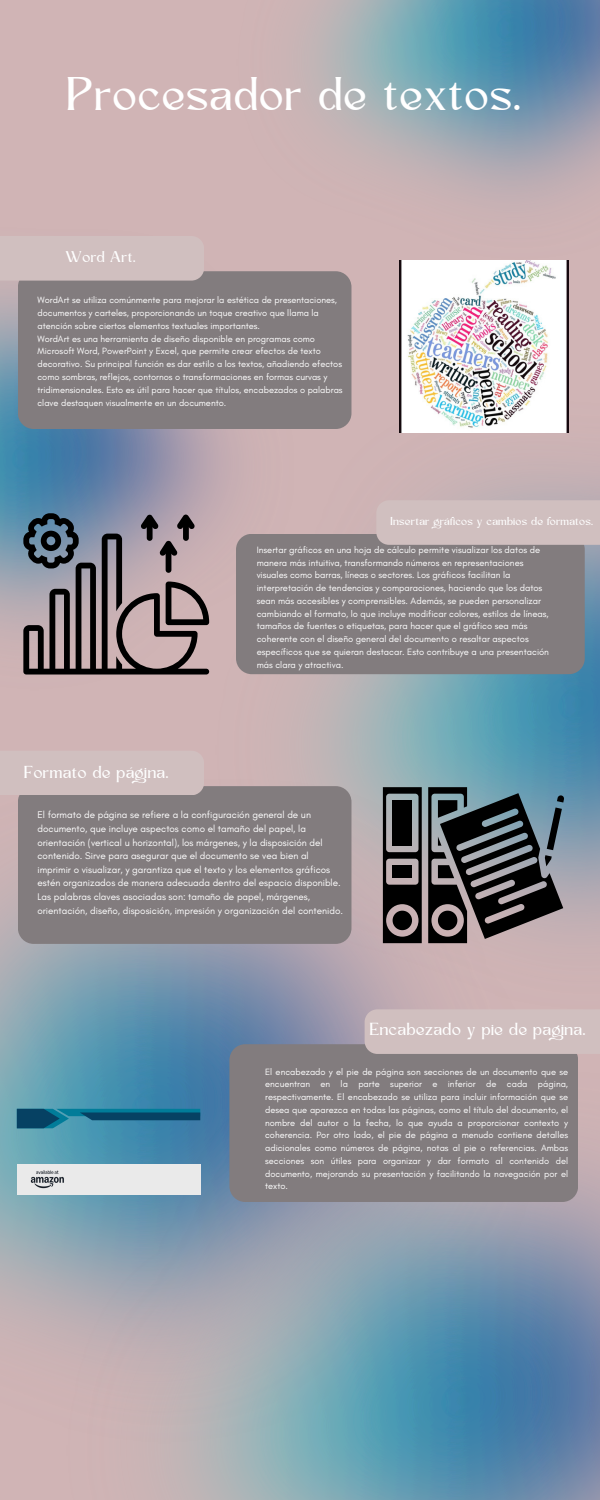
<style>
.page{position:relative;width:600px;height:1500px;background:#d0b4b5}
.page>*{position:absolute;margin:0;border:0;box-sizing:border-box;transform-origin:0 0}
.t1{font:44px "Kingred Serif";color:#fff}
.t2{font:16.3px "Kingred Serif";color:#fff}
.t3{font:16.2px "Kingred Serif";color:#fff}
.t4{font:14.5px "Kingred Serif";color:#fff}
.t5{font:10.7px "Kingred Serif";color:#fff}
.t6{font:9.9px/13.6px "Glacial Indifference";color:#fff}
.t7{font:9.4px/12.8px "Glacial Indifference";color:#fff}
.t8{font:9.3px/12.8px "Glacial Indifference";color:#fff}
</style>
<div class="page">
<img style="left:302px;top:0;width:298px;height:202px">
<img style="left:0;top:281px;width:215px;height:391px">
<img style="left:0;top:796px;width:365px;height:546px">
<img style="left:67px;top:1066px;width:533px;height:434px">
<img style="left:215px;top:398px;width:385px;height:612px">
<div style="left:18px;top:271px;width:333px;height:158px;background:#827c7e;border-radius:16px"></div>
<div style="left:0;top:236px;width:204px;height:45px;background:#d0bfbf"></div>
<div style="left:236px;top:534px;width:349px;height:140px;background:#827c7e;border-radius:16px"></div>
<div style="left:376px;top:500px;width:224px;height:45px;background:#d0bfbf"></div>
<div style="left:18px;top:786px;width:333px;height:158px;background:#827c7e;border-radius:16px"></div>
<div style="left:0;top:751px;width:204px;height:44px;background:#d0bfbf"></div>
<div style="left:229px;top:1044px;width:349px;height:158px;background:#827c7e;border-radius:16px"></div>
<div style="left:365px;top:1009px;width:235px;height:45px;background:#d0bfbf"></div>
<img style="left:400px;top:260px;width:168px;height:173px">
<div style="left:18px;top:1164px;width:182px;height:30px;background:#eaeaea"></div>
<svg style="left:17px;top:1109px;width:183px;height:19px;background:#196788"></svg>
<svg style="left:383px;top:787px;width:39px;height:156px;background:#403d3e"></svg>
<svg style="left:428px;top:787px;width:136px;height:156px;background:#52565b"></svg>
<svg style="left:23px;top:513px;width:186px;height:162px"></svg>
<p class="t1" style="left:68px;top:77px;width:457px">Procesador de textos.</p>
<h4 class="t4" style="left:66px;top:251px;width:72px">Word Art.</h4>
<p class="t8" style="left:38px;top:294px;width:301px">WordArt se utiliza comúnmente para mejorar la estética de presentaciones, documentos y carteles, proporcionando un toque creativo que llama la atención sobre ciertos elementos textuales importantes.</p>
<p class="t8" style="left:38px;top:332px;width:307px">WordArt es una herramienta de diseño disponible en programas como Microsoft Word, PowerPoint y Excel, que permite crear efectos de texto decorativo. Su principal función es dar estilo a los textos, añadiendo efectos como sombras, reflejos, contornos o transformaciones en formas curvas y tridimensionales. Esto es útil para hacer que títulos, encabezados o palabras clave destaquen visualmente en un documento.</p>
<p class="t5" style="left:391px;top:517px;width:204px">Insertar gráficos y cambios de formatos.</p>
<p class="t3" style="left:25px;top:766px;width:146px">Formato de página.</p>
<p class="t7" style="left:257px;top:543px;width:294px">Insertar gráficos en una hoja de cálculo permite visualizar los datos de manera más intuitiva, transformando números en representaciones visuales como barras, líneas o sectores. Los gráficos facilitan la interpretación de tendencias y comparaciones, haciendo que los datos sean más accesibles y comprensibles. Además, se pueden personalizar cambiando el formato, lo que incluye modificar colores, estilos de líneas, tamaños de fuentes o etiquetas, para hacer que el gráfico sea más coherente con el diseño general del documento o resaltar aspectos específicos que se quieran destacar. Esto contribuye a una presentación más clara y atractiva.</p>
<h2 class="t6" style="left:38px;top:808px;width:307px">El formato de página se refiere a la configuración general de un documento, que incluye aspectos como el tamaño del papel, la orientación (vertical u horizontal), los márgenes, y la disposición del contenido. Sirve para asegurar que el documento se vea bien al imprimir o visualizar, y garantiza que el texto y los elementos gráficos estén organizados de manera adecuada dentro del espacio disponible.<br>Las palabras claves asociadas son: tamaño de papel, márgenes, orientación, diseño, disposición, impresión y organización del contenido.</h2>
<p class="t2" style="left:370px;top:1023px;width:218px">Encabezado y pie de pagina.</p>
<h4 class="t8" style="left:265px;top:1065px;width:304px;text-align:justify">El encabezado y el pie de página son secciones de un documento que se encuentran en la parte superior e inferior de cada página, respectivamente. El encabezado se utiliza para incluir información que se desea que aparezca en todas las páginas, como el título del documento, el nombre del autor o la fecha, lo que ayuda a proporcionar contexto y coherencia. Por otro lado, el pie de página a menudo contiene detalles adicionales como números de página, notas al pie o referencias. Ambas secciones son útiles para organizar y dar formato al contenido del documento, mejorando su presentación y facilitando la navegación por el texto.</h4>
</div>
